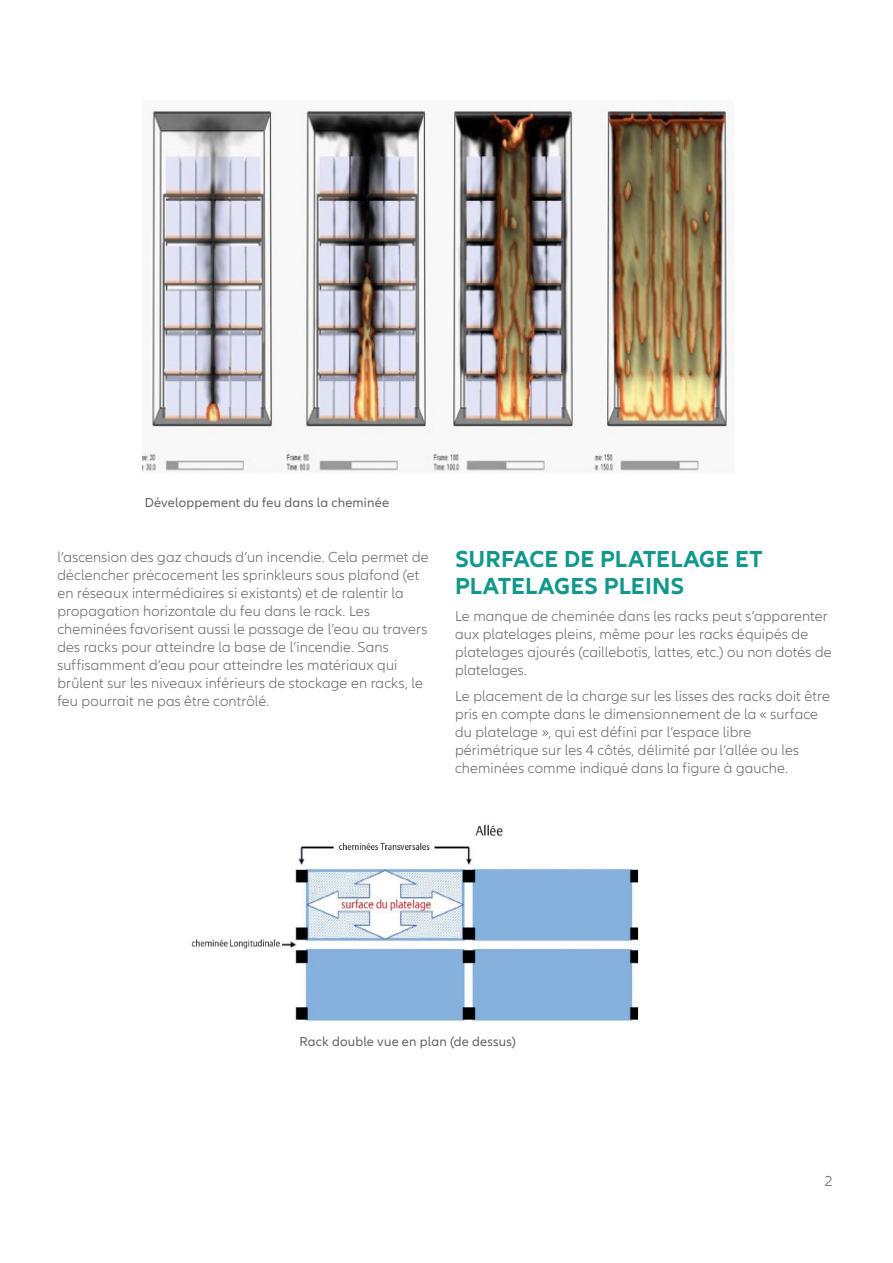
<style>
.page{position:relative;width:893px;height:1263px;background:#fff}
.page>*{position:absolute;margin:0;border:0;box-sizing:border-box;transform-origin:0 0}
.t1{font:700 24px/27px "Allianz Neo";letter-spacing:.005em;color:#11978b}
.t2{font:300 15px/18px "Allianz Neo";letter-spacing:.01em;color:#636466}
.t3{font:300 15px "Allianz Neo";color:#5f5f5f}
.t4{font:13.5px "Allianz Neo";letter-spacing:.015em;color:#636466}
</style>
<div class="page">
<img style="left:143px;top:101px;width:590px;height:372px">
<img style="left:191px;top:824px;width:448px;height:198px">
<p class="t4" style="left:145px;top:495px;width:246px">Développement du feu dans la cheminée</p>
<p class="t2" style="left:57px;top:548px;width:373px">l’ascension des gaz chauds d’un incendie. Cela permet de déclencher précocement les sprinkleurs sous plafond (et en réseaux intermédiaires si existants) et de ralentir la propagation horizontale du feu dans le rack. Les cheminées favorisent aussi le passage de l’eau au travers des racks pour atteindre la base de l’incendie. Sans suffisamment d’eau pour atteindre les matériaux qui brûlent sur les niveaux inférieurs de stockage en racks, le feu pourrait ne pas être contrôlé.</p>
<h1 class="t1" style="left:455px;top:546px;width:309px">SURFACE DE PLATELAGE ET<br>PLATELAGES PLEINS</h1>
<p class="t2" style="left:455px;top:607px;width:378px">Le manque de cheminée dans les racks peut s’apparenter aux platelages pleins, même pour les racks équipés de platelages ajourés (caillebotis, lattes, etc.) ou non dotés de platelages.</p>
<p class="t2" style="left:455px;top:688px;width:376px">Le placement de la charge sur les lisses des racks doit être pris en compte dans le dimensionnement de la « surface du platelage », qui est défini par l’espace libre périmétrique sur les 4 côtés, délimité par l’allée ou les cheminées comme indiqué dans la figure à gauche.</p>
<p class="t4" style="left:299px;top:1034px;width:218px">Rack double vue en plan (de dessus)</p>
<p class="t3" style="left:825px;top:1172px;width:10px">2</p>
</div>
